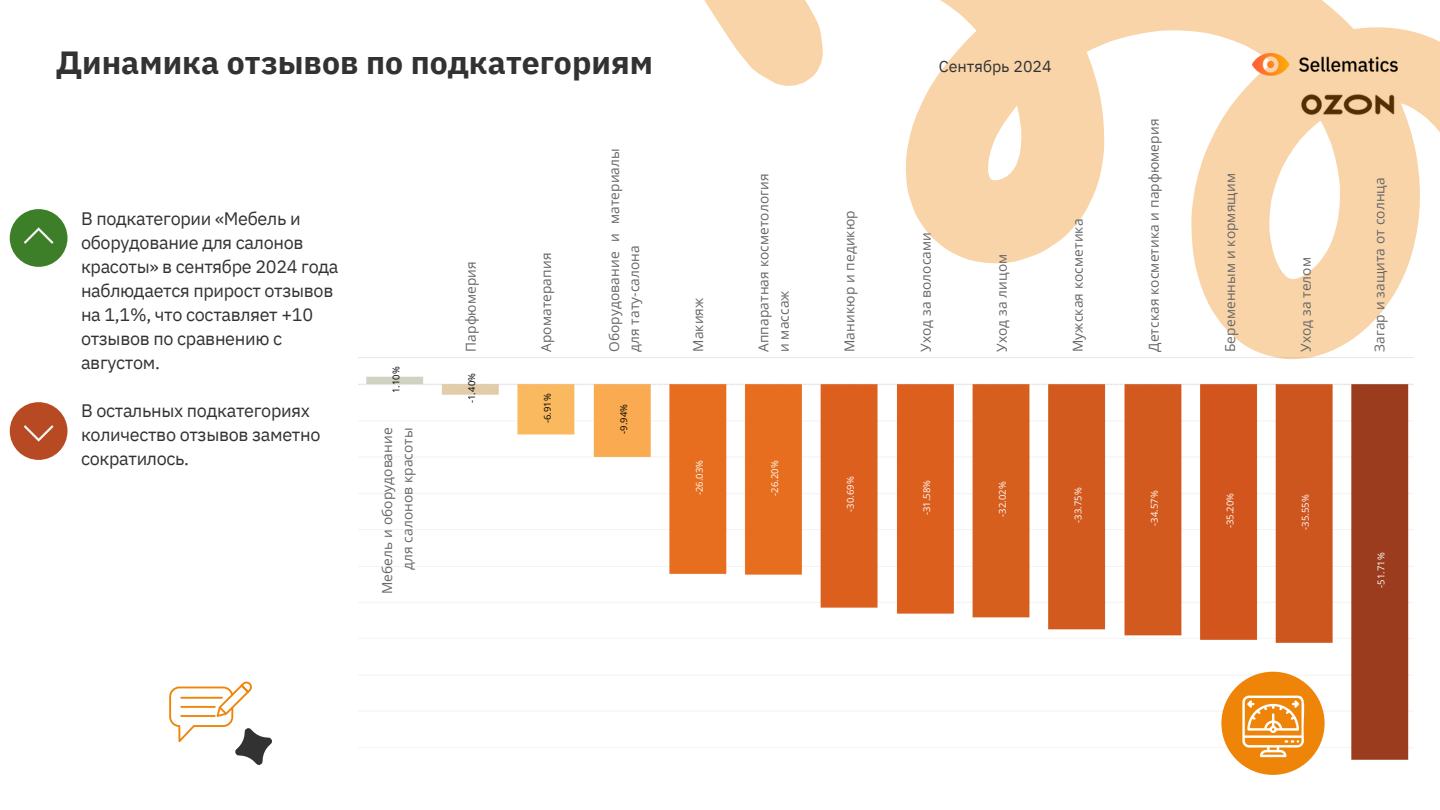
<style>
.page{position:relative;width:1440px;height:810px;background:#fff}
.page>*{position:absolute;margin:0;border:0;box-sizing:border-box;transform-origin:0 0}
.t1{font:700 32px "IBM Plex Sans";color:#323232}
.t2{font:18px/24px "IBM Plex Sans";letter-spacing:-.02em;color:#323232}
.t3{font:16px "IBM Plex Sans";color:#323232}
.t4{font:13.7px/20.2px "Open Sans";letter-spacing:.01em;color:#666}
.t5{font:9.4px "Open Sans";letter-spacing:.01em;color:#fff}
.t6{font:9.4px "Open Sans";letter-spacing:.01em;color:#000}
</style>
<div class="page">
<img style="left:359px;top:357px;width:1050px;height:418px">
<svg style="left:689px;top:0;width:751px;height:621px"></svg>
<svg style="left:689px;top:0;width:257px;height:108px"></svg>
<div style="left:1221px;top:672px;width:104px;height:103px;background:#ef8508;border-radius:50%"></div>
<svg style="left:1242px;top:696px;width:63px;height:61px"></svg>
<img style="left:1252px;top:54px;width:145px;height:21px">
<div style="left:10px;top:209px;width:58px;height:58px;background:#3c7f28;border-radius:29px"></div>
<svg style="left:24px;top:227px;width:30px;height:17px"></svg>
<div style="left:10px;top:402px;width:58px;height:58px;background:#b74a23;border-radius:29px"></div>
<svg style="left:24px;top:425px;width:30px;height:17px"></svg>
<svg style="left:169px;top:682px;width:103px;height:83px"></svg>
<h2 class="t1" style="left:56px;top:41px;width:598px">Динамика отзывов по подкатегориям</h2>
<h2 class="t3" style="left:939px;top:56px;width:115px">Сентябрь 2024</h2>
<p class="t2" style="left:81px;top:206px;width:259px">В подкатегории «Мебель и оборудование для салонов красоты» в сентябре 2024 года наблюдается прирост отзывов на 1,1%, что составляет +10 отзывов по сравнению с августом.</p>
<h4 class="t2" style="left:81px;top:398px;width:241px">В остальных подкатегориях количество отзывов заметно сократилось.</h4>
<p class="t4" style="left:460px;top:352px;width:92px;rotate:-90deg">Парфюмерия</p>
<h4 class="t6" style="left:389px;top:393px;width:28px;rotate:-90deg">1.10%</h4>
<h4 class="t6" style="left:465px;top:403px;width:31px;rotate:-90deg">-1.40%</h4>
<h4 class="t4" style="left:377px;top:594px;width:168px;text-align:right;rotate:-90deg">Мебель и оборудование для салонов красоты</h4>
<p class="t4" style="left:536px;top:352px;width:101px;rotate:-90deg">Ароматерапия</p>
<p class="t4" style="left:604px;top:352px;width:205px;rotate:-90deg">Оборудование и материалы для тату-салона</p>
<h3 class="t6" style="left:541px;top:423px;width:31px;rotate:-90deg">-6.91%</h3>
<h4 class="t6" style="left:617px;top:434px;width:31px;rotate:-90deg">-9.94%</h4>
<p class="t4" style="left:688px;top:352px;width:56px;rotate:-90deg">Макияж</p>
<p class="t4" style="left:753px;top:352px;width:180px;rotate:-90deg">Аппаратная косметология и массаж</p>
<h4 class="t5" style="left:693px;top:495px;width:37px;rotate:-90deg">-26.03%</h4>
<h4 class="t5" style="left:768px;top:496px;width:37px;rotate:-90deg">-26.20%</h4>
<p class="t4" style="left:839px;top:352px;width:143px;rotate:-90deg">Маникюр и педикюр</p>
<p class="t4" style="left:915px;top:352px;width:122px;rotate:-90deg">Уход за волосами</p>
<p class="t4" style="left:991px;top:352px;width:100px;rotate:-90deg">Уход за лицом</p>
<p class="t4" style="left:1067px;top:352px;width:135px;rotate:-90deg">Мужская косметика</p>
<p class="t4" style="left:1144px;top:352px;width:235px;rotate:-90deg">Детская косметика и парфюмерия</p>
<p class="t4" style="left:1220px;top:352px;width:180px;rotate:-90deg">Беременным и кормящим</p>
<p class="t4" style="left:1295px;top:352px;width:96px;rotate:-90deg">Уход за телом</p>
<h4 class="t5" style="left:844px;top:512px;width:37px;rotate:-90deg">-30.69%</h4>
<p class="t5" style="left:920px;top:515px;width:37px;rotate:-90deg">-31.58%</p>
<p class="t5" style="left:996px;top:517px;width:37px;rotate:-90deg">-32.02%</p>
<h4 class="t5" style="left:1071px;top:523px;width:37px;rotate:-90deg">-33.75%</h4>
<h4 class="t5" style="left:1148px;top:526px;width:37px;rotate:-90deg">-34.57%</h4>
<h4 class="t5" style="left:1223px;top:528px;width:37px;rotate:-90deg">-35.20%</h4>
<h1 class="t5" style="left:1299px;top:530px;width:37px;rotate:-90deg">-35.55%</h1>
<p class="t4" style="left:1369px;top:352px;width:176px;rotate:-90deg">Загар и защита от солнца</p>
<p class="t5" style="left:1375px;top:588px;width:37px;rotate:-90deg">-51.71%</p>
</div>
